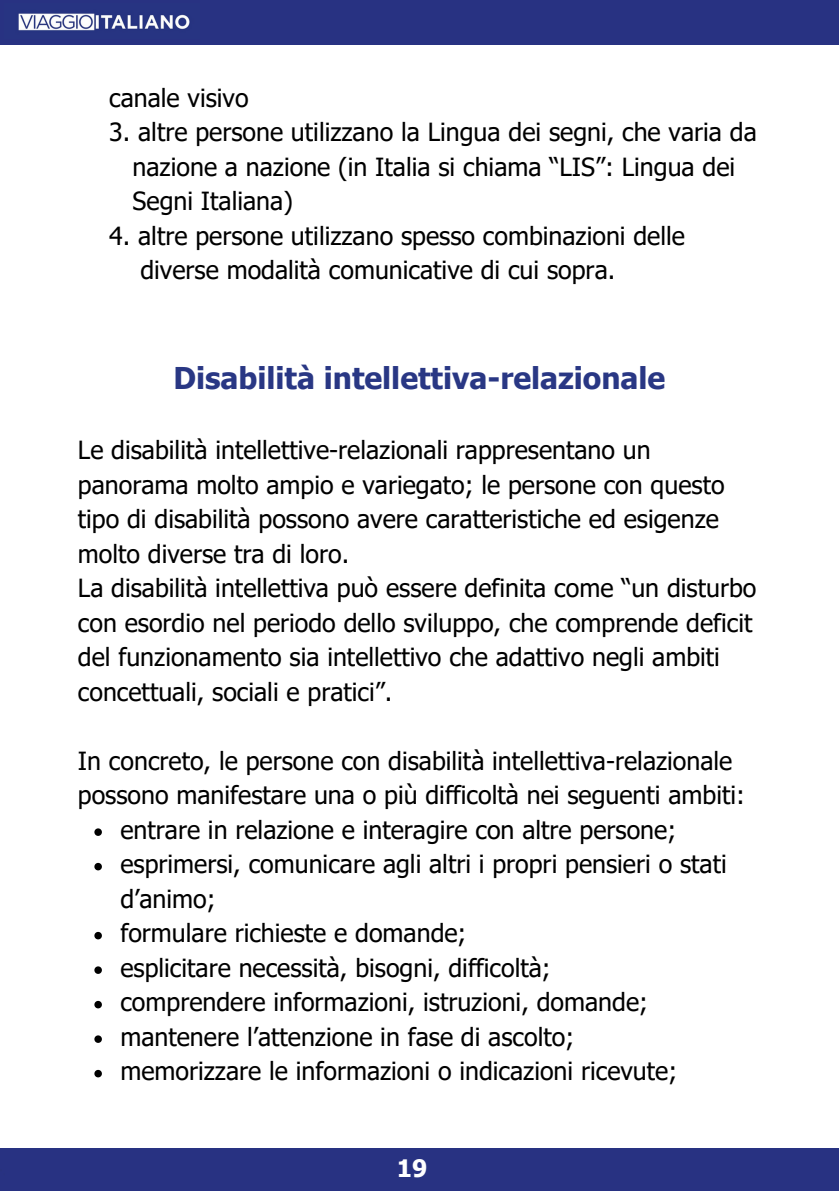
<style>
.page{position:relative;width:839px;height:1191px;background:#fff}
.page>*{position:absolute;margin:0;border:0;box-sizing:border-box;transform-origin:0 0}
.t1{font:700 30px "Tahoma";color:#293784}
.t2{font:25px/34.4px "Tahoma";color:#000}
.t3{font:700 24px "Tahoma";color:#fff}
</style>
<div class="page">
<hr style="left:0;top:42px;width:838px;height:3px;background:#283282">
<div style="left:0;top:1148px;width:838px;height:42px;background:#283282"></div>
<svg style="left:94px;top:828px;width:8px;height:8px"></svg>
<svg style="left:94px;top:863px;width:8px;height:7px"></svg>
<svg style="left:94px;top:932px;width:8px;height:7px"></svg>
<svg style="left:94px;top:966px;width:8px;height:8px"></svg>
<svg style="left:94px;top:1001px;width:8px;height:7px"></svg>
<svg style="left:94px;top:1035px;width:8px;height:8px"></svg>
<svg style="left:94px;top:1070px;width:8px;height:7px"></svg>
<div style="left:0;top:0;width:838px;height:42px;background:#283282"></div>
<img style="left:5px;top:4px;width:195px;height:34px">
<p class="t2" style="left:109px;top:80px;width:141px">canale visivo</p>
<p class="t2" style="left:109px;top:114px;width:649px">3. altre persone utilizzano la Lingua dei segni, che varia da</p>
<p class="t2" style="left:133px;top:149px;width:604px">nazione a nazione (in Italia si chiama “LIS”: Lingua dei</p>
<p class="t2" style="left:133px;top:183px;width:162px">Segni Italiana)</p>
<p class="t2" style="left:109px;top:218px;width:577px">4. altre persone utilizzano spesso combinazioni delle</p>
<p class="t2" style="left:140px;top:252px;width:476px">diverse modalità comunicative di cui sopra.</p>
<p class="t1" style="left:173px;top:359px;width:493px">Disabilità intellettiva-relazionale</p>
<h1 class="t2" style="left:78px;top:432px;width:648px">Le disabilità intellettive-relazionali rappresentano un panorama molto ampio e variegato; le persone con questo tipo di disabilità possono avere caratteristiche ed esigenze molto diverse tra di loro.</h1>
<p class="t2" style="left:78px;top:570px;width:680px">La disabilità intellettiva può essere definita come “un disturbo con esordio nel periodo dello sviluppo, che comprende deficit del funzionamento sia intellettivo che adattivo negli ambiti concettuali, sociali e pratici”.</p>
<p class="t2" style="left:78px;top:743px;width:668px">In concreto, le persone con disabilità intellettiva-relazionale possono manifestare una o più difficoltà nei seguenti ambiti:</p>
<p class="t2" style="left:120px;top:812px;width:557px">entrare in relazione e interagire con altre persone;</p>
<p class="t2" style="left:120px;top:846px;width:607px">esprimersi, comunicare agli altri i propri pensieri o stati d’animo;</p>
<p class="t2" style="left:120px;top:915px;width:347px">formulare richieste e domande;</p>
<p class="t2" style="left:120px;top:950px;width:432px">esplicitare necessità, bisogni, difficoltà;</p>
<p class="t2" style="left:120px;top:984px;width:529px">comprendere informazioni, istruzioni, domande;</p>
<p class="t2" style="left:120px;top:1019px;width:455px">mantenere l’attenzione in fase di ascolto;</p>
<p class="t2" style="left:120px;top:1053px;width:558px">memorizzare le informazioni o indicazioni ricevute;</p>
<p class="t3" style="left:397px;top:1153px;width:32px">19</p>
</div>
